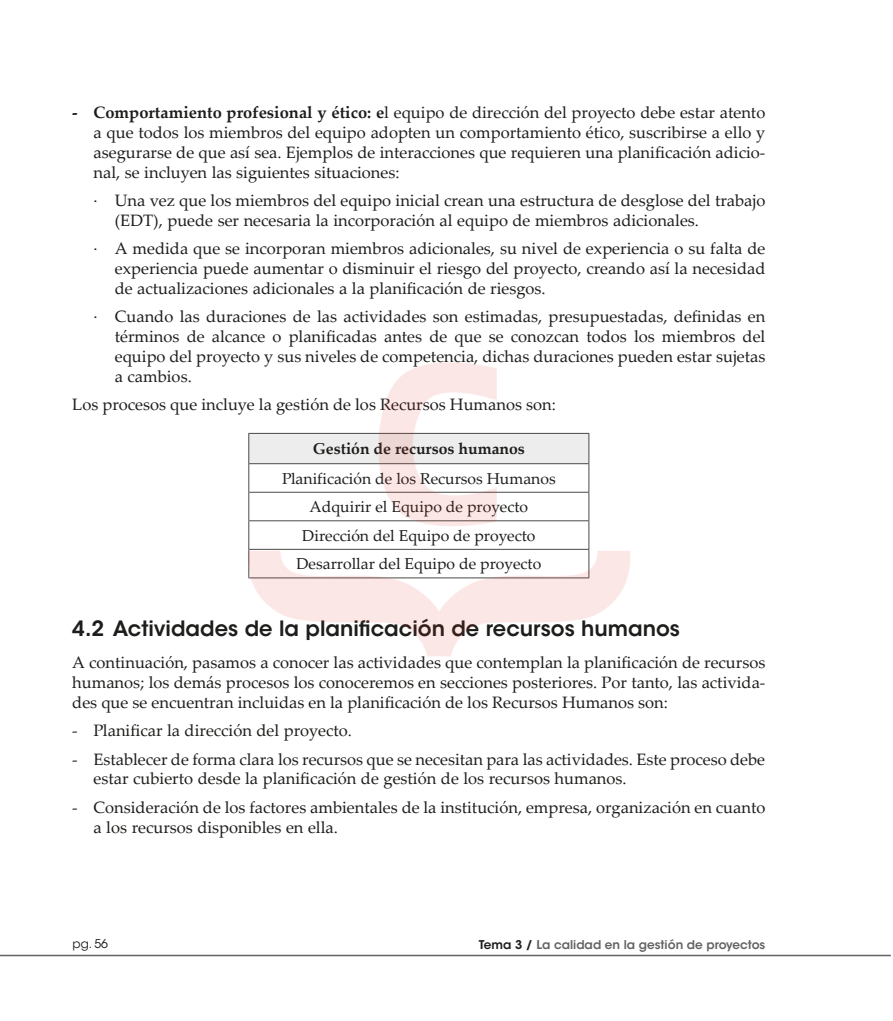
<style>
.page{position:relative;width:893px;height:1021px;background:#fff}
.page>*{position:absolute;margin:0;border:0;box-sizing:border-box;transform-origin:0 0}
.t1{font:600 21px "ITC Avant Garde Std";color:#1d1d1b}
.t2{font:16.5px/19.8px "Palatino Linotype";color:#1d1d1b;text-align:justify}
.t3{font:15.75px/28.5px "Palatino Linotype";color:#1d1d1b;text-align:center}
.t4{font:700 15.75px "Palatino Linotype";color:#1d1d1b}
.t5{font:600 12px "ITC Avant Garde Std";color:#646363}
.t6{font:12px "ITC Avant Garde Std";color:#1d1d1b}
.s1{font-weight:700}
.s2{color:#1d1d1b}
</style>
<div class="page">
<hr style="left:0;top:954px;width:891px;height:2px;background:#646363">
<img style="left:248px;top:362px;width:382px;height:295px">
<p class="t2" style="left:94px;top:102px;width:673px;text-indent:-21px"><span class="s1">- Comportamiento profesional y ético: e</span>l equipo de dirección del proyecto debe estar atento a que todos los miembros del equipo adopten un comportamiento ético, suscribirse a ello y asegurarse de que así sea. Ejemplos de interacciones que requieren una planificación adicio&shy;nal, se incluyen las siguientes situaciones:</p>
<p class="t2" style="left:115px;top:190px;width:652px;text-indent:-21px">· Una vez que los miembros del equipo inicial crean una estructura de desglose del trabajo (EDT), puede ser necesaria la incorporación al equipo de miembros adicionales.</p>
<p class="t2" style="left:115px;top:238px;width:652px;text-indent:-21px">· A medida que se incorporan miembros adicionales, su nivel de experiencia o su falta de experiencia puede aumentar o disminuir el riesgo del proyecto, creando así la necesidad de actualizaciones adicionales a la planificación de riesgos.</p>
<p class="t2" style="left:115px;top:306px;width:652px;text-indent:-21px">· Cuando las duraciones de las actividades son estimadas, presupuestadas, definidas en términos de alcance o planificadas antes de que se conozcan todos los miembros del equipo del proyecto y sus niveles de competencia, dichas duraciones pueden estar sujetas a cambios.</p>
<p class="t2" style="left:72px;top:394px;width:485px">Los procesos que incluye la gestión de los Recursos Humanos son:</p>
<p class="t4" style="left:313px;top:438px;width:214px">Gestión de recursos humanos</p>
<p class="t3" style="left:282px;top:463px;width:275px">Planificación de los Recursos Humanos Adquirir el Equipo de proyecto Dirección del Equipo de proyecto Desarrollar del Equipo de proyecto</p>
<p class="t1" style="left:72px;top:614px;width:609px">4.2 Actividades de la planificación de recursos humanos</p>
<p class="t2" style="left:72px;top:652px;width:695px">A continuación, pasamos a conocer las actividades que contemplan la planificación de recursos humanos; los demás procesos los conoceremos en secciones posteriores. Por tanto, las activida&shy;des que se encuentran incluidas en la planificación de los Recursos Humanos son:</p>
<p class="t2" style="left:72px;top:720px;width:281px">- Planificar la dirección del proyecto.</p>
<p class="t2" style="left:94px;top:748px;width:673px;text-indent:-21px">- Establecer de forma clara los recursos que se necesitan para las actividades. Este proceso debe estar cubierto desde la planificación de gestión de los recursos humanos.</p>
<p class="t2" style="left:94px;top:796px;width:673px;text-indent:-21px">- Consideración de los factores ambientales de la institución, empresa, organización en cuanto a los recursos disponibles en ella.</p>
<p class="t6" style="left:73px;top:936px;width:37px">pg. 56</p>
<p class="t5" style="left:479px;top:937px;width:288px"><span class="s2">Tema 3 /</span> La calidad en la gestión de proyectos</p>
</div>
